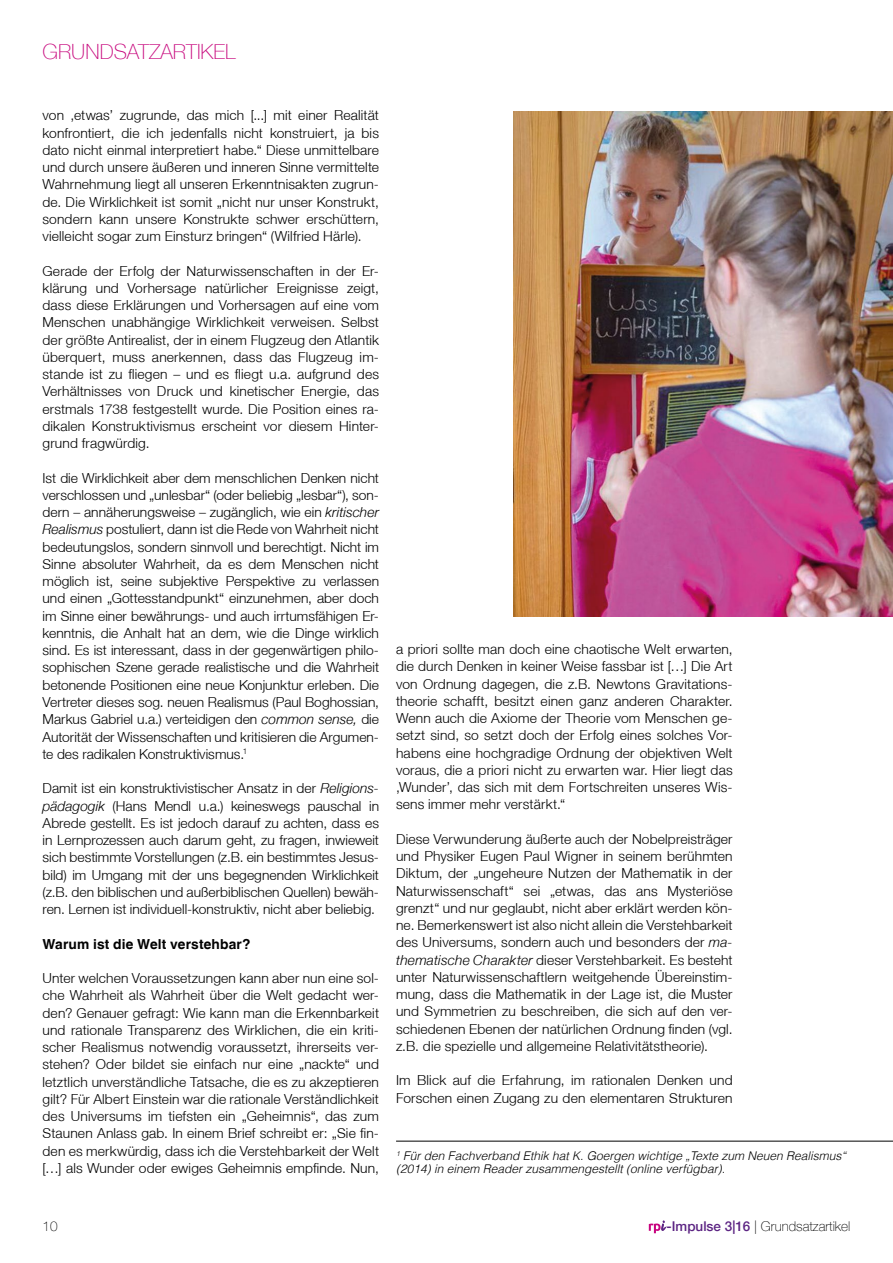
<style>
.page{position:relative;width:893px;height:1263px;background:#fff}
.page>*{position:absolute;margin:0;border:0;box-sizing:border-box;transform-origin:0 0}
.t1{font:100 21px "Helvetica Neue LT";color:#c80b7f}
.t2{font:300 13.8px/17.2px "Helvetica Neue LT";letter-spacing:.01em;color:#000;text-align:justify}
.t3{font:700 13.8px "Helvetica LT";letter-spacing:.01em;color:#000}
.t4{font:100 13.5px "Helvetica Neue LT";color:#000}
.t5{font:italic 300 12px/13.5px "Helvetica LT";color:#000}
.s1{font-style:italic}
.s2{font-weight:500;color:#5c2483}
</style>
<div class="page">
<svg style="left:649px;top:1220px;width:18px;height:13px"></svg>
<img style="left:514px;top:112px;width:379px;height:505px">
<hr style="left:396px;top:1141px;width:497px;height:1px;background:#000">
<h1 class="t1" style="left:43px;top:40px;width:195px">GRUNDSATZARTIKEL</h1>
<p class="t2" style="left:43px;top:107px;width:338px">von ‚etwas’ zugrunde, das mich [...] mit einer Realität konfrontiert, die ich jedenfalls nicht konstruiert, ja bis dato nicht einmal interpretiert habe.“ Diese unmittelbare und durch unsere äußeren und inneren Sinne vermittelte Wahrnehmung liegt all unseren Erkenntnisakten zugrun&shy;de. Die Wirklichkeit ist somit „nicht nur unser Konstrukt, sondern kann unsere Konstrukte schwer erschüttern, vielleicht sogar zum Einsturz bringen“ (Wilfried Härle).</p>
<p class="t2" style="left:43px;top:262px;width:338px">Gerade der Erfolg der Naturwissenschaften in der Er&shy;klärung und Vorhersage natürlicher Ereignisse zeigt, dass diese Erklärungen und Vorhersagen auf eine vom Menschen unabhängige Wirklichkeit verweisen. Selbst der größte Antirealist, der in einem Flugzeug den Atlantik überquert, muss anerkennen, dass das Flugzeug im&shy;stande ist zu fliegen – und es fliegt u.a. aufgrund des Verhältnisses von Druck und kinetischer Energie, das erstmals 1738 festgestellt wurde. Die Position eines ra&shy;dikalen Konstruktivismus erscheint vor diesem Hinter&shy;grund fragwürdig.</p>
<p class="t2" style="left:43px;top:469px;width:338px">Ist die Wirklichkeit aber dem menschlichen Denken nicht verschlossen und „unlesbar“ (oder beliebig „lesbar“), son&shy;dern – annäherungsweise – zugänglich, wie ein <span class="s1">kritischer Realismus</span> postuliert, dann ist die Rede von Wahrheit nicht bedeutungslos, sondern sinnvoll und berechtigt. Nicht im Sinne absoluter Wahrheit, da es dem Menschen nicht möglich ist, seine subjektive Perspektive zu verlassen und einen „Gottesstandpunkt“ einzunehmen, aber doch im Sinne einer bewährungs- und auch irrtumsfähigen Er&shy;kenntnis, die Anhalt hat an dem, wie die Dinge wirklich sind. Es ist interessant, dass in der gegenwärtigen philo&shy;sophischen Szene gerade realistische und die Wahrheit betonende Positionen eine neue Konjunktur erleben. Die Vertreter dieses sog. neuen Realismus (Paul Boghossian, Markus Gabriel u.a.) verteidigen den <span class="s1">common sense,</span> die Autorität der Wissenschaften und kritisieren die Argumen&shy;te des radikalen Konstruktivismus.<sup>1</sup></p>
<p class="t2" style="left:43px;top:779px;width:338px">Damit ist ein konstruktivistischer Ansatz in der <span class="s1">Religions&shy;pädagogik</span> (Hans Mendl u.a.) keineswegs pauschal in Abrede gestellt. Es ist jedoch darauf zu achten, dass es in Lernprozessen auch darum geht, zu fragen, inwieweit sich bestimmte Vorstellungen (z.B. ein bestimmtes Jesus&shy;bild) im Umgang mit der uns begegnenden Wirklichkeit (z.B. den biblischen und außerbiblischen Quellen) bewäh&shy;ren. Lernen ist individuell-konstruktiv, nicht aber beliebig.</p>
<p class="t3" style="left:43px;top:935px;width:209px">Warum ist die Welt verstehbar?</p>
<p class="t2" style="left:43px;top:969px;width:338px">Unter welchen Voraussetzungen kann aber nun eine sol&shy;che Wahrheit als Wahrheit über die Welt gedacht wer&shy;den? Genauer gefragt: Wie kann man die Erkennbarkeit und rationale Transparenz des Wirklichen, die ein kriti&shy;scher Realismus notwendig voraussetzt, ihrerseits ver&shy;stehen? Oder bildet sie einfach nur eine „nackte“ und letztlich unverständliche Tatsache, die es zu akzeptieren gilt? Für Albert Einstein war die rationale Verständlichkeit des Universums im tiefsten ein „Geheimnis“, das zum Staunen Anlass gab. In einem Brief schreibt er: „Sie fin&shy;den es merkwürdig, dass ich die Verstehbarkeit der Welt […] als Wunder oder ewiges Geheimnis empfinde. Nun,</p>
<p class="t2" style="left:396px;top:640px;width:338px">a priori sollte man doch eine chaotische Welt erwarten, die durch Denken in keiner Weise fassbar ist […] Die Art von Ordnung dagegen, die z.B. Newtons Gravitations&shy;theorie schafft, besitzt einen ganz anderen Charakter.<br>Wenn auch die Axiome der Theorie vom Menschen ge&shy;setzt sind, so setzt doch der Erfolg eines solches Vor&shy;habens eine hochgradige Ordnung der objektiven Welt voraus, die a priori nicht zu erwarten war. Hier liegt das ‚Wunder’, das sich mit dem Fortschreiten unseres Wis&shy;sens immer mehr verstärkt.“</p>
<p class="t2" style="left:396px;top:830px;width:338px">Diese Verwunderung äußerte auch der Nobelpreisträger und Physiker Eugen Paul Wigner in seinem berühmten Diktum, der „ungeheure Nutzen der Mathematik in der Naturwissenschaft“ sei „etwas, das ans Mysteriöse grenzt“ und nur geglaubt, nicht aber erklärt werden kön&shy;ne. Bemerkenswert ist also nicht allein die Verstehbarkeit des Universums, sondern auch und besonders der <span class="s1">ma&shy;thematische Charakter</span> dieser Verstehbarkeit. Es besteht unter Naturwissenschaftlern weitgehende Übereinstim&shy;mung, dass die Mathematik in der Lage ist, die Muster und Symmetrien zu beschreiben, die sich auf den ver&shy;schiedenen Ebenen der natürlichen Ordnung finden (vgl. z.B. die spezielle und allgemeine Relativitätstheorie).</p>
<p class="t2" style="left:396px;top:1071px;width:338px">Im Blick auf die Erfahrung, im rationalen Denken und<br>Forschen einen Zugang zu den elementaren Strukturen</p>
<p class="t5" style="left:396px;top:1148px;width:452px"><sup>1</sup> Für den Fachverband Ethik hat K. Goergen wichtige „Texte zum Neuen Realismus“ (2014) in einem Reader zusammengestellt (online verfügbar).</p>
<p class="t4" style="left:43px;top:1218px;width:17px">10</p>
<p class="t4" style="left:667px;top:1218px;width:185px"><span class="s2">-Impulse 3|16</span> | Grundsatzartikel</p>
</div>
